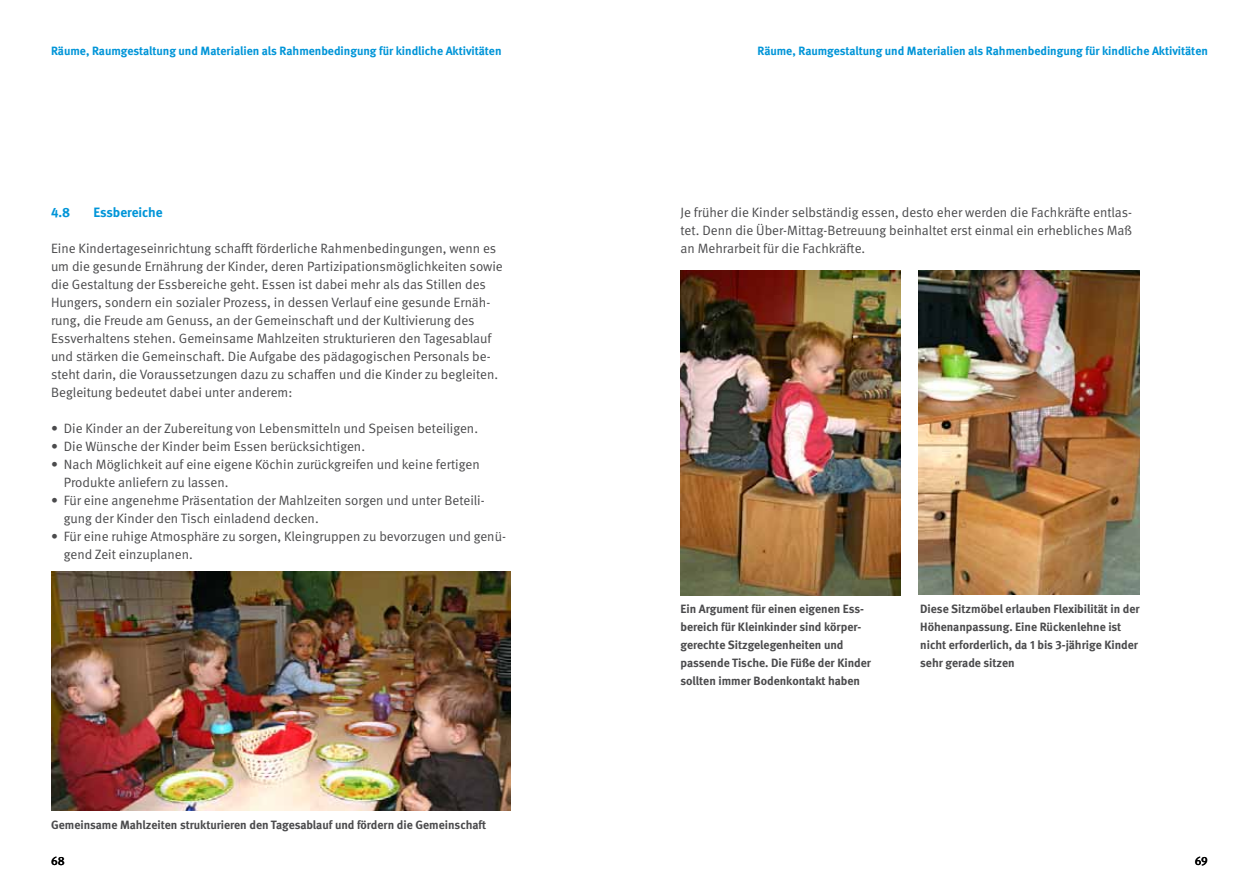
<style>
.page{position:relative;width:1259px;height:893px;background:#fff}
.page>*{position:absolute;margin:0;border:0;box-sizing:border-box;transform-origin:0 0}
.t1{font:13.5px/18px "DGUV Meta";color:#4b4b4d}
.t2{font:700 13.5px "DGUV Meta";color:#0095d8}
.t3{font:700 12px/18px "DGUV Meta";color:#4b4b4d}
.t4{font:700 12px "DGUV Meta";color:#0095d8}
.t5{font:500 12px "DGUV Meta";color:#000}
</style>
<div class="page">
<img style="left:51px;top:572px;width:459px;height:239px">
<img style="left:680px;top:271px;width:220px;height:324px">
<img style="left:918px;top:270px;width:222px;height:325px">
<p class="t4" style="left:51px;top:44px;width:452px">Räume, Raumgestaltung und Materialien als Rahmenbedingung für kindliche Aktivitäten</p>
<p class="t4" style="left:757px;top:44px;width:452px">Räume, Raumgestaltung und Materialien als Rahmenbedingung für kindliche Aktivitäten</p>
<p class="t2" style="left:51px;top:204px;width:21px">4.8</p>
<p class="t2" style="left:94px;top:204px;width:71px">Essbereiche</p>
<p class="t1" style="left:51px;top:240px;width:453px">Eine Kindertageseinrichtung schafft förderliche Rahmenbedingungen, wenn es um die gesunde Ernährung der Kinder, deren Partizipationsmöglichkeiten sowie die Gestaltung der Essbereiche geht. Essen ist dabei mehr als das Stillen des Hungers, sondern ein sozialer Prozess, in dessen Verlauf eine gesunde Ernäh&shy;rung, die Freude am Genuss, an der Gemeinschaft und der Kultivierung des Essverhaltens stehen. Gemeinsame Mahlzeiten strukturieren den Tagesablauf und stärken die Gemeinschaft. Die Aufgabe des pädagogischen Personals be&shy;steht darin, die Voraussetzungen dazu zu schaffen und die Kinder zu begleiten.<br>Begleitung bedeutet dabei unter anderem:</p>
<p class="t1" style="left:51px;top:419px;width:428px">• Die Kinder an der Zubereitung von Lebensmitteln und Speisen beteiligen.</p>
<p class="t1" style="left:51px;top:437px;width:315px">• Die Wünsche der Kinder beim Essen berücksichtigen.</p>
<p class="t1" style="left:64px;top:455px;width:417px;text-indent:-13px">• Nach Möglichkeit auf eine eigene Köchin zurückgreifen und keine fertigen<br>Produkte anliefern zu lassen.</p>
<p class="t1" style="left:64px;top:491px;width:422px;text-indent:-13px">• Für eine angenehme Präsentation der Mahlzeiten sorgen und unter Beteili&shy;gung der Kinder den Tisch einladend decken.</p>
<p class="t1" style="left:64px;top:527px;width:444px;text-indent:-13px">• Für eine ruhige Atmosphäre zu sorgen, Kleingruppen zu bevorzugen und genü&shy;gend Zeit einzuplanen.</p>
<p class="t3" style="left:51px;top:816px;width:437px">Gemeinsame Mahlzeiten strukturieren den Tagesablauf und fördern die Gemeinschaft</p>
<p class="t1" style="left:680px;top:204px;width:453px;text-align:justify">Je früher die Kinder selbständig essen, desto eher werden die Fachkräfte entlas&shy;tet. Denn die Über-Mittag-Betreuung beinhaltet erst einmal ein erhebliches Maß an Mehrarbeit für die Fachkräfte.</p>
<p class="t3" style="left:680px;top:600px;width:192px">Ein Argument für einen eigenen Ess&shy;bereich für Kleinkinder sind körper&shy;gerechte Sitzgelegenheiten und passende Tische. Die Füße der Kinder sollten immer Bodenkontakt haben</p>
<p class="t3" style="left:920px;top:600px;width:221px">Diese Sitzmöbel erlauben Flexibilität in der Höhenanpassung. Eine Rückenlehne ist nicht erforderlich, da 1 bis 3-jährige Kinder sehr gerade sitzen</p>
<p class="t5" style="left:51px;top:854px;width:15px">68</p>
<p class="t5" style="left:1194px;top:854px;width:15px">69</p>
</div>
